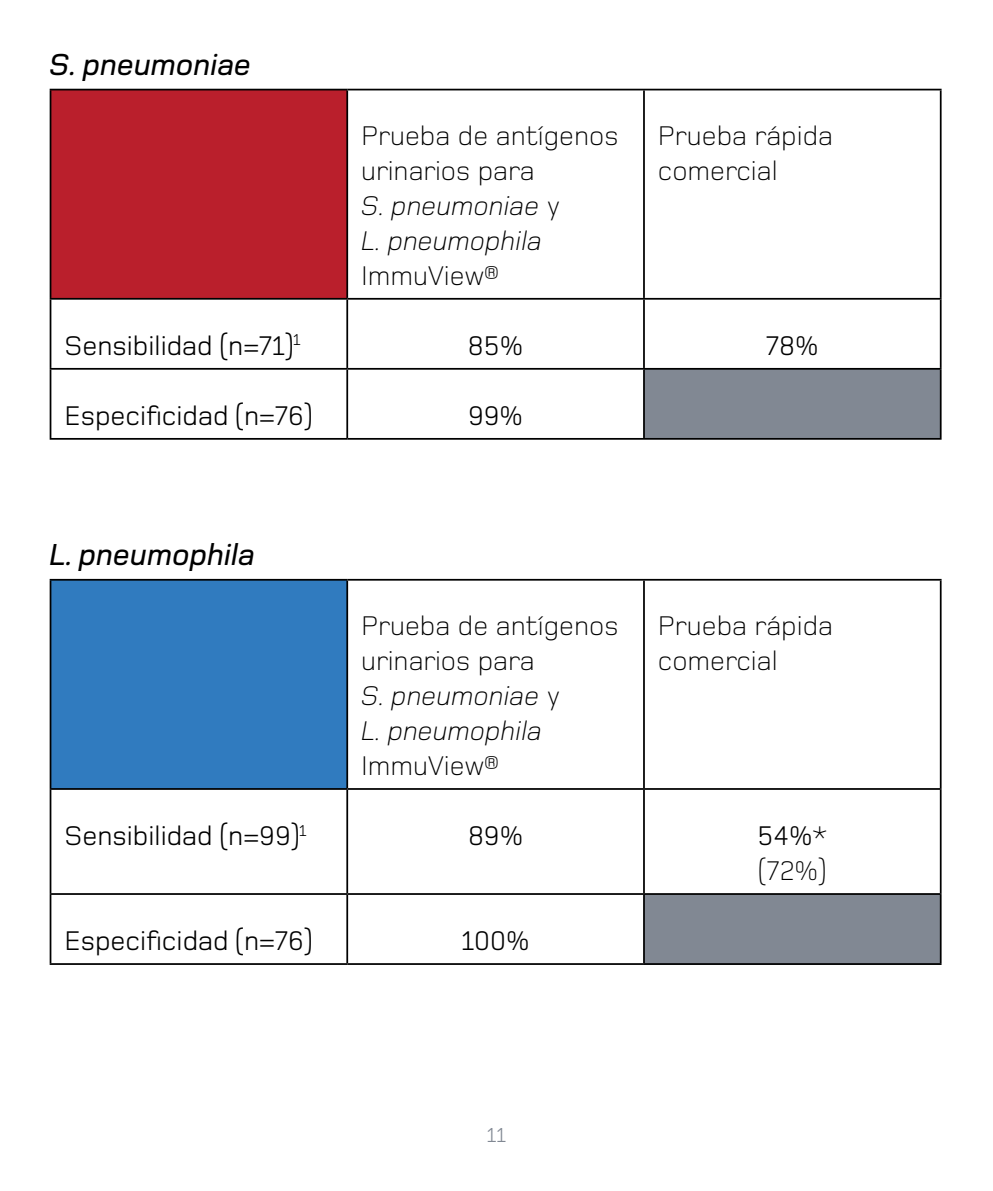
<style>
.page{position:relative;width:993px;height:1191px;background:#fff}
.page>*{position:absolute;margin:0;border:0;box-sizing:border-box;transform-origin:0 0}
.t1{font:31.5px "Foundry Monoline Med Ita";color:#000}
.t2{font:300 28px/35px "Foundry Monoline";color:#000}
.t3{font:28px "Foundry Monoline";color:#000}
.t4{font:28px/35px "Foundry Monoline Lgt Ita";color:#000}
.t5{font:21px "Foundry Monoline";color:#818893}
.s1{font-family:"Foundry Monoline";font-weight:300}
.s2{font-weight:400}
</style>
<div class="page">
<div style="left:50px;top:90px;width:297px;height:209px;background:#ba1f2c"></div>
<div style="left:643px;top:369px;width:297px;height:70px;background:#818893"></div>
<hr style="left:50px;top:89px;width:297px;height:1px;background:#000">
<hr style="left:50px;top:90px;width:1px;height:208px;background:#000">
<hr style="left:347px;top:89px;width:296px;height:1px;background:#000">
<hr style="left:346px;top:90px;width:2px;height:208px;background:#000">
<hr style="left:643px;top:89px;width:298px;height:1px;background:#000">
<hr style="left:643px;top:90px;width:1px;height:208px;background:#000">
<hr style="left:939px;top:90px;width:2px;height:208px;background:#000">
<hr style="left:50px;top:298px;width:297px;height:2px;background:#000">
<hr style="left:50px;top:300px;width:1px;height:68px;background:#000">
<hr style="left:347px;top:298px;width:296px;height:2px;background:#000">
<hr style="left:346px;top:300px;width:2px;height:68px;background:#000">
<hr style="left:643px;top:298px;width:298px;height:2px;background:#000">
<hr style="left:643px;top:300px;width:1px;height:68px;background:#000">
<hr style="left:939px;top:300px;width:2px;height:68px;background:#000">
<hr style="left:50px;top:368px;width:297px;height:2px;background:#000">
<hr style="left:50px;top:370px;width:1px;height:68px;background:#000">
<hr style="left:347px;top:368px;width:296px;height:2px;background:#000">
<hr style="left:346px;top:370px;width:2px;height:68px;background:#000">
<hr style="left:643px;top:368px;width:298px;height:2px;background:#000">
<hr style="left:643px;top:370px;width:1px;height:68px;background:#000">
<hr style="left:939px;top:370px;width:2px;height:68px;background:#000">
<hr style="left:50px;top:438px;width:297px;height:2px;background:#000">
<hr style="left:347px;top:438px;width:296px;height:2px;background:#000">
<hr style="left:643px;top:438px;width:298px;height:2px;background:#000">
<div style="left:50px;top:580px;width:297px;height:209px;background:#307bbf"></div>
<div style="left:643px;top:894px;width:297px;height:70px;background:#818893"></div>
<hr style="left:50px;top:579px;width:297px;height:1px;background:#000">
<hr style="left:50px;top:580px;width:1px;height:208px;background:#000">
<hr style="left:347px;top:579px;width:296px;height:1px;background:#000">
<hr style="left:346px;top:580px;width:2px;height:208px;background:#000">
<hr style="left:643px;top:579px;width:298px;height:1px;background:#000">
<hr style="left:643px;top:580px;width:1px;height:208px;background:#000">
<hr style="left:939px;top:580px;width:2px;height:208px;background:#000">
<hr style="left:50px;top:788px;width:297px;height:2px;background:#000">
<hr style="left:50px;top:790px;width:1px;height:103px;background:#000">
<hr style="left:347px;top:788px;width:296px;height:2px;background:#000">
<hr style="left:346px;top:790px;width:2px;height:103px;background:#000">
<hr style="left:643px;top:788px;width:298px;height:2px;background:#000">
<hr style="left:643px;top:790px;width:1px;height:103px;background:#000">
<hr style="left:939px;top:790px;width:2px;height:103px;background:#000">
<hr style="left:50px;top:893px;width:297px;height:2px;background:#000">
<hr style="left:50px;top:895px;width:1px;height:68px;background:#000">
<hr style="left:347px;top:893px;width:296px;height:2px;background:#000">
<hr style="left:346px;top:895px;width:2px;height:68px;background:#000">
<hr style="left:643px;top:893px;width:298px;height:2px;background:#000">
<hr style="left:643px;top:895px;width:1px;height:68px;background:#000">
<hr style="left:939px;top:895px;width:2px;height:68px;background:#000">
<hr style="left:50px;top:963px;width:297px;height:2px;background:#000">
<hr style="left:347px;top:963px;width:296px;height:2px;background:#000">
<hr style="left:643px;top:963px;width:298px;height:2px;background:#000">
<p class="t1" style="left:50px;top:47px;width:203px">S. pneumoniae</p>
<p class="t2" style="left:361px;top:118px;width:258px">Prueba de antígenos urinarios para</p>
<p class="t4" style="left:361px;top:188px;width:200px">S. pneumoniae <span class="s1">y<br></span>L. pneumophila</p>
<p class="t2" style="left:361px;top:258px;width:139px">ImmuView®</p>
<p class="t2" style="left:657px;top:118px;width:176px">Prueba rápida comercial</p>
<p class="t3" style="left:64px;top:330px;width:237px">Sensibilidad (n=71)<sup>1</sup></p>
<p class="t3" style="left:468px;top:330px;width:57px">85%</p>
<p class="t3" style="left:766px;top:330px;width:54px">78%</p>
<p class="t3" style="left:64px;top:400px;width:249px">Especificidad (n=76)</p>
<p class="t3" style="left:468px;top:400px;width:56px">99%</p>
<p class="t1" style="left:50px;top:537px;width:207px">L. pneumophila</p>
<p class="t2" style="left:361px;top:608px;width:258px">Prueba de antígenos urinarios para</p>
<p class="t4" style="left:361px;top:678px;width:200px">S. pneumoniae <span class="s1">y<br></span>L. pneumophila</p>
<p class="t2" style="left:361px;top:748px;width:139px">ImmuView®</p>
<p class="t2" style="left:657px;top:608px;width:176px">Prueba rápida comercial</p>
<p class="t3" style="left:64px;top:820px;width:243px">Sensibilidad (n=99)<sup>1</sup></p>
<p class="t3" style="left:468px;top:820px;width:57px">89%</p>
<p class="t2" style="left:757px;top:818px;width:71px"><span class="s2">54%</span>* (72%)</p>
<p class="t3" style="left:64px;top:925px;width:249px">Especificidad (n=76)</p>
<p class="t3" style="left:461px;top:925px;width:69px">100%</p>
<p class="t5" style="left:486px;top:1123px;width:21px">11</p>
</div>
